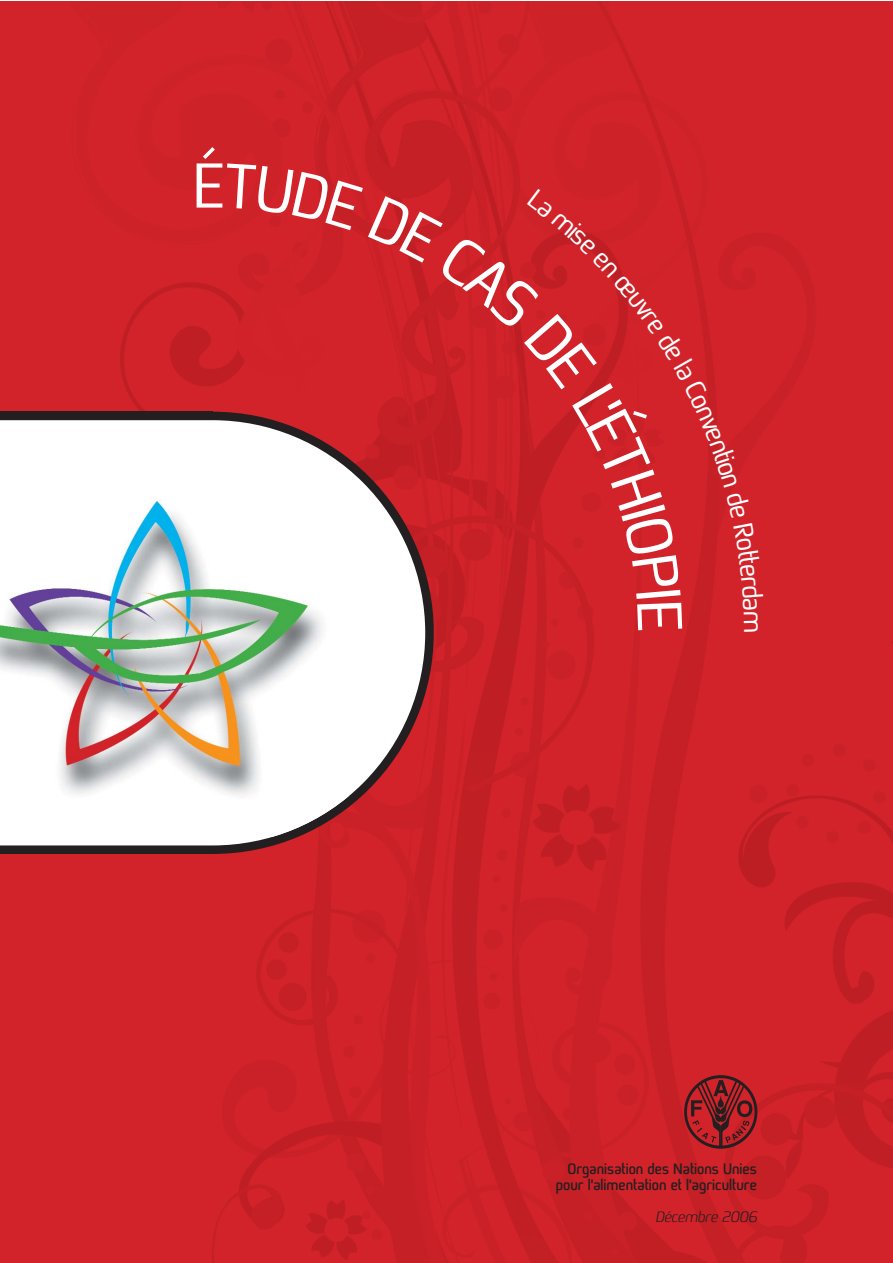
<style>
.page{position:relative;width:893px;height:1263px;background:#fff}
.page>*{position:absolute;margin:0;border:0;box-sizing:border-box;transform-origin:0 0}
.t1{font:63px "Bentwood";color:#fff}
.t2{font:700 15px/16.5px "Bentwood";color:#231f20;text-align:right}
.t3{font:italic 300 15px "Bentwood";color:#231f20}
</style>
<div class="page">
<img style="left:0;top:1px;width:893px;height:1262px">
<svg style="left:213px;top:412px;width:221px;height:442px;background:#a92127"></svg>
<div style="left:0;top:412px;width:213px;height:442px;background:#231f20"></div>
<svg style="left:0;top:420px;width:425px;height:425px;background:#dcd4d3"></svg>
<img style="left:213px;top:483px;width:136px;height:353px">
<img style="left:681px;top:1073px;width:79px;height:78px">
<svg style="left:225px;top:163px;width:538px;height:468px;background:#d03d42"></svg>
<h1 class="t1" style="left:193px;top:162px;width:34px">É</h1>
<p class="t2" style="left:556px;top:1162px;width:203px">Organisation des Nations Unies pour l’alimentation et l’agriculture</p>
<p class="t3" style="left:655px;top:1211px;width:103px">Décembre 2006</p>
</div>
